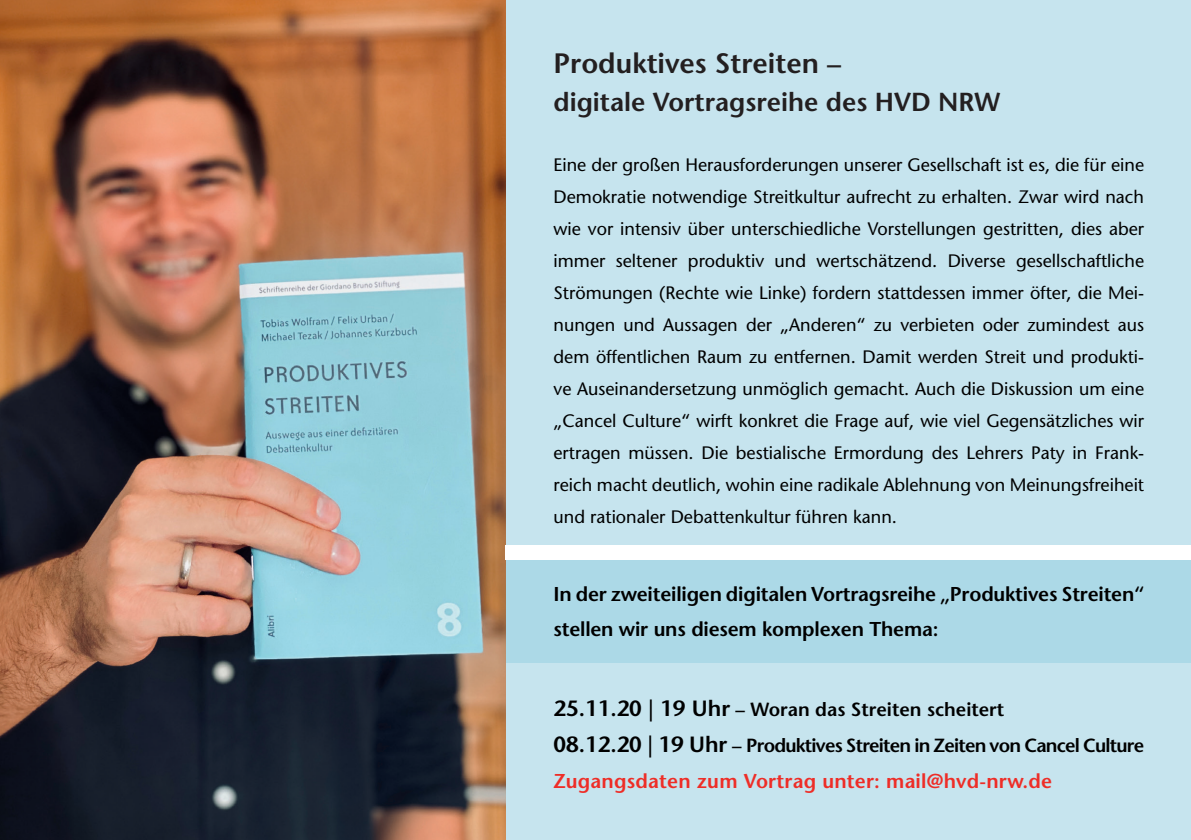
<style>
.page{position:relative;width:1191px;height:840px;background:#fff}
.page>*{position:absolute;margin:0;border:0;box-sizing:border-box;transform-origin:0 0}
.t1{font:600 28px "Stone Sans Std";color:#231f20}
.t2{font:600 26px "Stone Sans Std";color:#231f20}
.t3{font:600 20px/34px "Stone Sans Std";letter-spacing:-.01em;color:#000}
.t4{font:600 20px "Stone Sans Std";letter-spacing:.01em;color:#ee2d27}
.t5{font:600 19px/36px "Stone Sans Std";letter-spacing:-.04em;color:#000}
.t6{font:500 18px/32px "Stone Sans Std";color:#000;text-align:justify}
.s1{font-size:22px}
</style>
<div class="page">
<div style="left:505px;top:0;width:686px;height:839px;background:#c6e4ee"></div>
<div style="left:0;top:554px;width:1191px;height:108px;background:#acd9e7"></div>
<img style="left:0;top:0;width:505px;height:839px">
<div style="left:505px;top:544px;width:686px;height:15px;background:#fff"></div>
<h1 class="t1" style="left:553px;top:46px;width:289px">Produktives Streiten –</h1>
<h2 class="t2" style="left:553px;top:86px;width:448px">digitale Vortragsreihe des HVD NRW</h2>
<p class="t6" style="left:553px;top:149px;width:592px">Eine der großen Herausforderungen unserer Gesellschaft ist es, die für eine Demokratie notwendige Streitkultur aufrecht zu erhalten. Zwar wird nach wie vor intensiv über unterschiedliche Vorstellungen gestritten, dies aber immer seltener produktiv und wertschätzend. Diverse gesellschaftliche Strömungen (Rechte wie Linke) fordern stattdessen immer öfter, die Mei&shy;nungen und Aussagen der „Anderen“ zu verbieten oder zumindest aus dem öffentlichen Raum zu entfernen. Damit werden Streit und produkti&shy;ve Auseinandersetzung unmöglich gemacht. Auch die Diskussion um eine „Cancel Culture“ wirft konkret die Frage auf, wie viel Gegensätzliches wir ertragen müssen. Die bestialische Ermordung des Lehrers Paty in Frank&shy;reich macht deutlich, wohin eine radikale Ablehnung von Meinungsfreiheit und rationaler Debattenkultur führen kann.</p>
<p class="t3" style="left:553px;top:577px;width:592px">In der zweiteiligen digitalen Vortragsreihe „Produktives Streiten“ stellen wir uns diesem komplexen Thema:</p>
<p class="t5" style="left:553px;top:690px;width:592px"><span class="s1">25.11.20 | 19 Uhr</span> – Woran das Streiten scheitert<br><span class="s1">08.12.20 | 19 Uhr</span> – Produktives Streiten in Zeiten von Cancel Culture</p>
<p class="t4" style="left:553px;top:768px;width:500px">Zugangsdaten zum Vortrag unter: mail@hvd-nrw.de</p>
</div>
